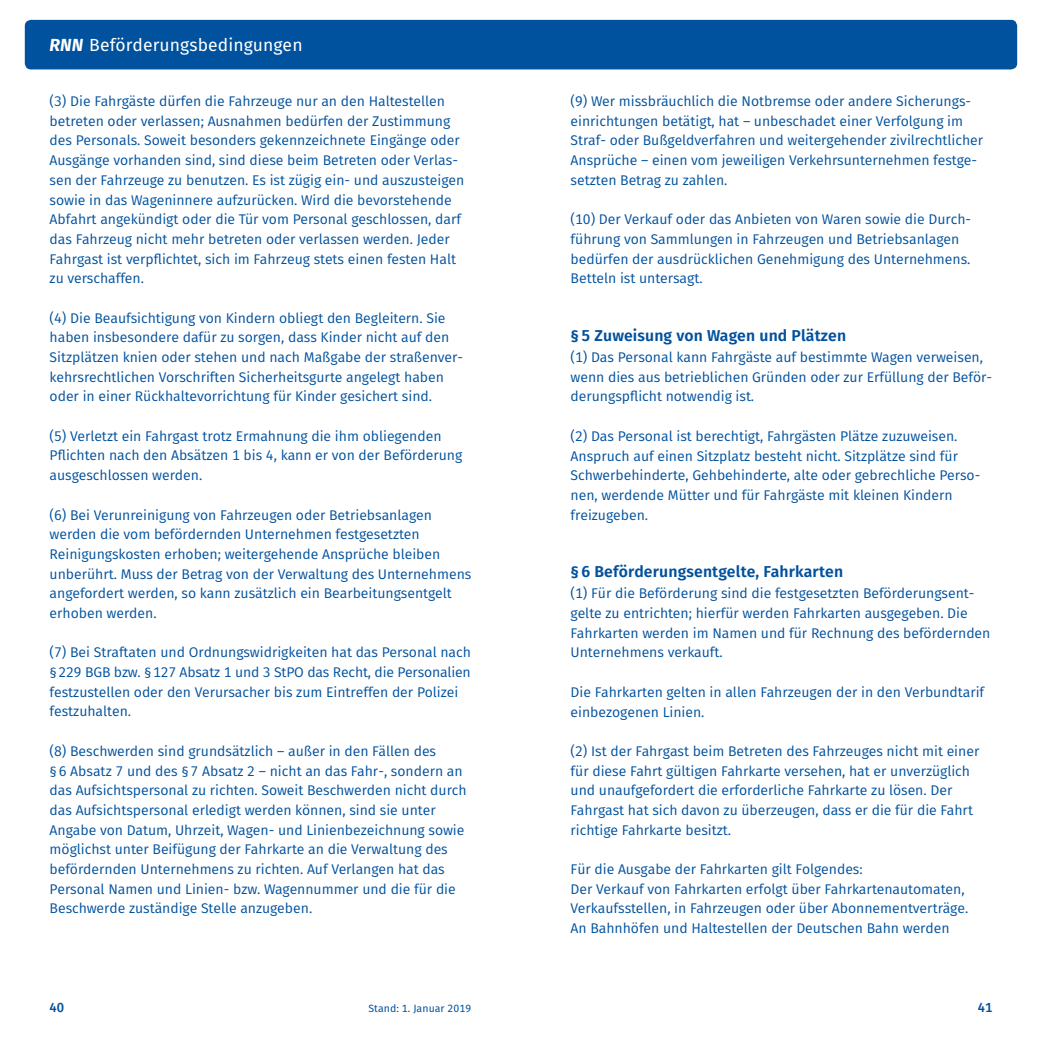
<style>
.page{position:relative;width:1042px;height:1042px;background:#fff}
.page>*{position:absolute;margin:0;border:0;box-sizing:border-box;transform-origin:0 0}
.t1{font:17.5px "Fira Sans";letter-spacing:.005em;color:#fff}
.t2{font:600 15.75px "Fira Sans";letter-spacing:.01em;color:#00519e}
.t3{font:14px/19.6px "Fira Sans";color:#00519e}
.t4{font:500 13.12px "Fira Sans";color:#00519e}
.t5{font:10.5px "Fira Sans";letter-spacing:.005em;color:#00519e}
.s1{font-weight:700;font-style:italic}
</style>
<div class="page">
<div style="left:25px;top:20px;width:992px;height:49px;background:#00519e;border-radius:6px"></div>
<p class="t1" style="left:50px;top:31px;width:254px"><span class="s1">RNN</span> Beförderungsbedingungen</p>
<p class="t3" style="left:50px;top:91px;width:416px">(3) Die Fahrgäste dürfen die Fahrzeuge nur an den Haltestellen betreten oder verlassen; Ausnahmen bedürfen der Zustimmung des Personals. Soweit besonders gekennzeichnete Eingänge oder Ausgänge vorhanden sind, sind diese beim Betreten oder Verlas&shy;sen der Fahrzeuge zu benutzen. Es ist zügig ein- und auszusteigen sowie in das Wageninnere aufzurücken. Wird die bevorstehende Abfahrt angekündigt oder die Tür vom Personal geschlossen, darf das Fahrzeug nicht mehr betreten oder verlassen werden. Jeder Fahrgast ist verpflichtet, sich im Fahrzeug stets einen festen Halt zu verschaffen.</p>
<p class="t3" style="left:50px;top:308px;width:415px">(4) Die Beaufsichtigung von Kindern obliegt den Begleitern. Sie haben insbesondere dafür zu sorgen, dass Kinder nicht auf den Sitzplätzen knien oder stehen und nach Maßgabe der straßenver&shy;kehrsrechtlichen Vorschriften Sicherheitsgurte angelegt haben oder in einer Rückhaltevorrichtung für Kinder gesichert sind.</p>
<p class="t3" style="left:50px;top:426px;width:414px">(5) Verletzt ein Fahrgast trotz Ermahnung die ihm obliegenden<br>Pflichten nach den Absätzen 1 bis 4, kann er von der Beförderung ausgeschlossen werden.</p>
<p class="t3" style="left:50px;top:504px;width:423px">(6) Bei Verunreinigung von Fahrzeugen oder Betriebsanlagen werden die vom befördernden Unternehmen festgesetzten Reinigungskosten erhoben; weitergehende Ansprüche bleiben unberührt. Muss der Betrag von der Verwaltung des Unternehmens angefordert werden, so kann zusätzlich ein Bearbeitungsentgelt erhoben werden.</p>
<p class="t3" style="left:50px;top:642px;width:423px">(7) Bei Straftaten und Ordnungswidrigkeiten hat das Personal nach §229 BGB bzw. §127 Absatz 1 und 3 StPO das Recht, die Personalien festzustellen oder den Verursacher bis zum Eintreffen der Polizei festzuhalten.</p>
<p class="t3" style="left:50px;top:741px;width:418px">(8) Beschwerden sind grundsätzlich – außer in den Fällen des<br>§6 Absatz 7 und des §7 Absatz 2 – nicht an das Fahr-, sondern an das Aufsichtspersonal zu richten. Soweit Beschwerden nicht durch das Aufsichtspersonal erledigt werden können, sind sie unter Angabe von Datum, Uhrzeit, Wagen- und Linienbezeichnung sowie möglichst unter Beifügung der Fahrkarte an die Verwaltung des befördernden Unternehmens zu richten. Auf Verlangen hat das Personal Namen und Linien- bzw. Wagennummer und die für die Beschwerde zuständige Stelle anzugeben.</p>
<p class="t3" style="left:570px;top:91px;width:414px">(9) Wer missbräuchlich die Notbremse oder andere Sicherungs&shy;einrichtungen betätigt, hat – unbeschadet einer Verfolgung im Straf- oder Bußgeldverfahren und weitergehender zivilrechtlicher Ansprüche – einen vom jeweiligen Verkehrsunternehmen festge&shy;setzten Betrag zu zahlen.</p>
<p class="t3" style="left:570px;top:209px;width:401px">(10) Der Verkauf oder das Anbieten von Waren sowie die Durch&shy;führung von Sammlungen in Fahrzeugen und Betriebsanlagen bedürfen der ausdrücklichen Genehmigung des Unternehmens.<br>Betteln ist untersagt.</p>
<p class="t2" style="left:570px;top:322px;width:277px">§ 5 Zuweisung von Wagen und Plätzen</p>
<p class="t3" style="left:570px;top:347px;width:423px">(1) Das Personal kann Fahrgäste auf bestimmte Wagen verweisen, wenn dies aus betrieblichen Gründen oder zur Erfüllung der Beför&shy;derungspflicht notwendig ist.</p>
<p class="t3" style="left:570px;top:426px;width:409px">(2) Das Personal ist berechtigt, Fahrgästen Plätze zuzuweisen.<br>Anspruch auf einen Sitzplatz besteht nicht. Sitzplätze sind für Schwerbehinderte, Gehbehinderte, alte oder gebrechliche Perso&shy;nen, werdende Mütter und für Fahrgäste mit kleinen Kindern freizugeben.</p>
<p class="t2" style="left:570px;top:558px;width:274px">§ 6 Beförderungsentgelte, Fahrkarten</p>
<p class="t3" style="left:570px;top:583px;width:421px">(1) Für die Beförderung sind die festgesetzten Beförderungsent&shy;gelte zu entrichten; hierfür werden Fahrkarten ausgegeben. Die Fahrkarten werden im Namen und für Rechnung des befördernden Unternehmens verkauft.</p>
<p class="t3" style="left:570px;top:682px;width:415px">Die Fahrkarten gelten in allen Fahrzeugen der in den Verbundtarif einbezogenen Linien.</p>
<p class="t3" style="left:570px;top:741px;width:410px">(2) Ist der Fahrgast beim Betreten des Fahrzeuges nicht mit einer für diese Fahrt gültigen Fahrkarte versehen, hat er unverzüglich und unaufgefordert die erforderliche Fahrkarte zu lösen. Der Fahrgast hat sich davon zu überzeugen, dass er die für die Fahrt richtige Fahrkarte besitzt.</p>
<p class="t3" style="left:570px;top:859px;width:399px">Für die Ausgabe der Fahrkarten gilt Folgendes:<br>Der Verkauf von Fahrkarten erfolgt über Fahrkartenautomaten, Verkaufsstellen, in Fahrzeugen oder über Abonnementverträge.<br>An Bahnhöfen und Haltestellen der Deutschen Bahn werden</p>
<p class="t4" style="left:50px;top:996px;width:16px">40</p>
<p class="t5" style="left:368px;top:1000px;width:104px">Stand: 1. Januar 2019</p>
<p class="t4" style="left:977px;top:996px;width:16px">41</p>
</div>
